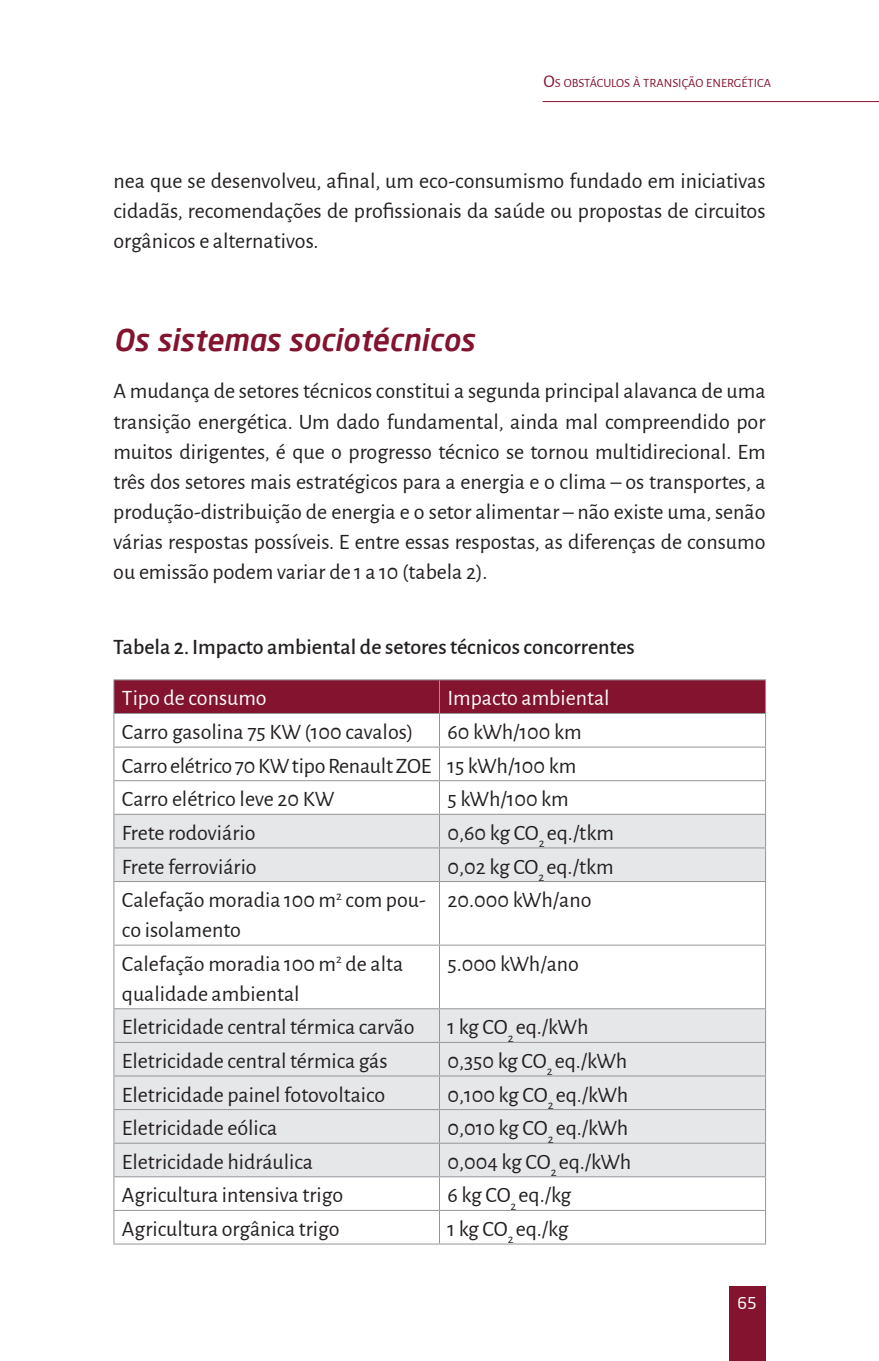
<style>
.page{position:relative;width:879px;height:1361px;background:#fff}
.page>*{position:absolute;margin:0;border:0;box-sizing:border-box;transform-origin:0 0}
.t1{font:italic 500 30px "Neo Sans";color:#83132e}
.t2{font:22px/30px "Alegreya Sans";color:#231f20}
.t3{font:500 22px "Alegreya Sans";color:#231f20}
.t4{font:22px "Alegreya Sans";color:#fff}
.t5{font:16px "Neo Sans";color:#fff}
.t6{font:12.6px "Alegreya Sans";color:#83132e}
.s1{font-size:18px}
</style>
<div class="page">
<div style="left:729px;top:1286px;width:36px;height:75px;background:#83132e"></div>
<hr style="left:542px;top:101px;width:337px;height:1px;background:#83132e">
<div style="left:114px;top:680px;width:651px;height:33px;background:#83132e"></div>
<svg style="left:114px;top:815px;width:651px;height:361px;fill:#e6e7e9"></svg>
<hr style="left:113px;top:679px;width:326px;height:1px;background:#939598">
<hr style="left:113px;top:680px;width:1px;height:33px;background:#939598">
<hr style="left:439px;top:679px;width:327px;height:1px;background:#939598">
<hr style="left:439px;top:680px;width:1px;height:33px;background:#939598">
<hr style="left:765px;top:680px;width:1px;height:33px;background:#939598">
<hr style="left:113px;top:713px;width:326px;height:1px;background:#939598">
<hr style="left:113px;top:714px;width:1px;height:32px;background:#939598">
<hr style="left:439px;top:713px;width:327px;height:1px;background:#939598">
<hr style="left:439px;top:714px;width:1px;height:32px;background:#939598">
<hr style="left:765px;top:714px;width:1px;height:32px;background:#939598">
<hr style="left:113px;top:746px;width:326px;height:1px;background:#939598">
<hr style="left:113px;top:747px;width:1px;height:33px;background:#939598">
<hr style="left:439px;top:746px;width:327px;height:1px;background:#939598">
<hr style="left:439px;top:747px;width:1px;height:33px;background:#939598">
<hr style="left:765px;top:747px;width:1px;height:33px;background:#939598">
<hr style="left:113px;top:780px;width:326px;height:1px;background:#939598">
<hr style="left:113px;top:781px;width:1px;height:33px;background:#939598">
<hr style="left:439px;top:780px;width:327px;height:1px;background:#939598">
<hr style="left:439px;top:781px;width:1px;height:33px;background:#939598">
<hr style="left:765px;top:781px;width:1px;height:33px;background:#939598">
<hr style="left:113px;top:814px;width:326px;height:1px;background:#939598">
<hr style="left:113px;top:815px;width:1px;height:32px;background:#939598">
<hr style="left:439px;top:814px;width:327px;height:1px;background:#939598">
<hr style="left:439px;top:815px;width:1px;height:32px;background:#939598">
<hr style="left:765px;top:815px;width:1px;height:32px;background:#939598">
<hr style="left:113px;top:847px;width:326px;height:1px;background:#939598">
<hr style="left:113px;top:848px;width:1px;height:33px;background:#939598">
<hr style="left:439px;top:847px;width:327px;height:1px;background:#939598">
<hr style="left:439px;top:848px;width:1px;height:33px;background:#939598">
<hr style="left:765px;top:848px;width:1px;height:33px;background:#939598">
<hr style="left:113px;top:881px;width:326px;height:1px;background:#939598">
<hr style="left:113px;top:882px;width:1px;height:62px;background:#939598">
<hr style="left:439px;top:881px;width:327px;height:1px;background:#939598">
<hr style="left:439px;top:882px;width:1px;height:62px;background:#939598">
<hr style="left:765px;top:882px;width:1px;height:62px;background:#939598">
<hr style="left:113px;top:944px;width:326px;height:1px;background:#939598">
<hr style="left:113px;top:945px;width:1px;height:63px;background:#939598">
<hr style="left:439px;top:944px;width:327px;height:1px;background:#939598">
<hr style="left:439px;top:945px;width:1px;height:63px;background:#939598">
<hr style="left:765px;top:945px;width:1px;height:63px;background:#939598">
<hr style="left:113px;top:1008px;width:326px;height:1px;background:#939598">
<hr style="left:113px;top:1009px;width:1px;height:33px;background:#939598">
<hr style="left:439px;top:1008px;width:327px;height:1px;background:#939598">
<hr style="left:439px;top:1009px;width:1px;height:33px;background:#939598">
<hr style="left:765px;top:1009px;width:1px;height:33px;background:#939598">
<hr style="left:113px;top:1042px;width:326px;height:1px;background:#939598">
<hr style="left:113px;top:1043px;width:1px;height:32px;background:#939598">
<hr style="left:439px;top:1042px;width:327px;height:1px;background:#939598">
<hr style="left:439px;top:1043px;width:1px;height:32px;background:#939598">
<hr style="left:765px;top:1043px;width:1px;height:32px;background:#939598">
<hr style="left:113px;top:1075px;width:326px;height:1px;background:#939598">
<hr style="left:113px;top:1076px;width:1px;height:33px;background:#939598">
<hr style="left:439px;top:1075px;width:327px;height:1px;background:#939598">
<hr style="left:439px;top:1076px;width:1px;height:33px;background:#939598">
<hr style="left:765px;top:1076px;width:1px;height:33px;background:#939598">
<hr style="left:113px;top:1109px;width:326px;height:1px;background:#939598">
<hr style="left:113px;top:1110px;width:1px;height:32px;background:#939598">
<hr style="left:439px;top:1109px;width:327px;height:1px;background:#939598">
<hr style="left:439px;top:1110px;width:1px;height:32px;background:#939598">
<hr style="left:765px;top:1110px;width:1px;height:32px;background:#939598">
<hr style="left:113px;top:1142px;width:326px;height:1px;background:#939598">
<hr style="left:113px;top:1143px;width:1px;height:33px;background:#939598">
<hr style="left:439px;top:1142px;width:327px;height:1px;background:#939598">
<hr style="left:439px;top:1143px;width:1px;height:33px;background:#939598">
<hr style="left:765px;top:1143px;width:1px;height:33px;background:#939598">
<hr style="left:113px;top:1176px;width:326px;height:1px;background:#939598">
<hr style="left:113px;top:1177px;width:1px;height:33px;background:#939598">
<hr style="left:439px;top:1176px;width:327px;height:1px;background:#939598">
<hr style="left:439px;top:1177px;width:1px;height:33px;background:#939598">
<hr style="left:765px;top:1177px;width:1px;height:33px;background:#939598">
<hr style="left:113px;top:1210px;width:326px;height:1px;background:#939598">
<hr style="left:113px;top:1211px;width:1px;height:32px;background:#939598">
<hr style="left:439px;top:1210px;width:327px;height:1px;background:#939598">
<hr style="left:439px;top:1211px;width:1px;height:32px;background:#939598">
<hr style="left:765px;top:1211px;width:1px;height:32px;background:#939598">
<hr style="left:113px;top:1243px;width:326px;height:1px;background:#939598">
<hr style="left:439px;top:1243px;width:327px;height:1px;background:#939598">
<p class="t6" style="left:543px;top:74px;width:229px"><span class="s1">O</span>S OBSTÁCULOS À TRANSIÇÃO ENERGÉTICA</p>
<p class="t2" style="left:113px;top:165px;width:653px;text-align:justify">nea que se desenvolveu, afinal, um eco-consumismo fundado em iniciativas cidadãs, recomendações de profissionais da saúde ou propostas de circuitos orgânicos e alternativos.</p>
<h1 class="t1" style="left:113px;top:321px;width:363px">Os sistemas sociotécnicos</h1>
<p class="t2" style="left:113px;top:375px;width:654px;text-align:justify">A mudança de setores técnicos constitui a segunda principal alavanca de uma transição energética. Um dado fundamental, ainda mal compreendido por muitos dirigentes, é que o progresso técnico se tornou multidirecional. Em três dos setores mais estratégicos para a energia e o clima – os transportes, a produção-distribuição de energia e o setor alimentar – não existe uma, senão várias respostas possíveis. E entre essas respostas, as diferenças de consumo ou emissão podem variar de 1 a 10 (tabela 2).</p>
<p class="t3" style="left:113px;top:632px;width:523px">Tabela 2. Impacto ambiental de setores técnicos concorrentes</p>
<p class="t4" style="left:122px;top:683px;width:146px">Tipo de consumo</p>
<p class="t4" style="left:447px;top:683px;width:164px">Impacto ambiental</p>
<p class="t2" style="left:122px;top:716px;width:293px">Carro gasolina 75 KW (100 cavalos)</p>
<p class="t2" style="left:122px;top:714px;width:461px;line-height:33.6px;text-indent:325px">60 kWh/100 km<br>Carro elétrico 70 KW tipo Renault ZOE 15 kWh/100 km<br>Carro elétrico leve 20 KW</p>
<p class="t2" style="left:447px;top:783px;width:123px">5 kWh/100 km</p>
<p class="t2" style="left:122px;top:817px;width:135px">Frete rodoviário</p>
<p class="t2" style="left:447px;top:817px;width:168px">0,60 kg CO<sub>2</sub> eq./tkm</p>
<p class="t2" style="left:122px;top:850px;width:136px">Frete ferroviário</p>
<p class="t2" style="left:447px;top:850px;width:168px">0,02 kg CO<sub>2</sub> eq./tkm</p>
<p class="t2" style="left:122px;top:884px;width:305px">Calefação moradia 100 m<sup>2</sup> com pou&shy;co isolamento</p>
<p class="t2" style="left:447px;top:884px;width:145px">20.000 kWh/ano</p>
<p class="t2" style="left:122px;top:947px;width:283px">Calefação moradia 100 m<sup>2</sup> de alta qualidade ambiental</p>
<p class="t2" style="left:447px;top:947px;width:133px">5.000 kWh/ano</p>
<p class="t2" style="left:122px;top:1011px;width:294px">Eletricidade central térmica carvão</p>
<p class="t2" style="left:447px;top:1011px;width:142px">1 kg CO<sub>2</sub> eq./kWh</p>
<p class="t2" style="left:122px;top:1045px;width:267px">Eletricidade central térmica gás</p>
<p class="t2" style="left:447px;top:1045px;width:181px">0,350 kg CO<sub>2</sub> eq./kWh</p>
<p class="t2" style="left:122px;top:1078px;width:265px">Eletricidade painel fotovoltaico</p>
<p class="t2" style="left:447px;top:1078px;width:182px">0,100 kg CO<sub>2</sub> eq./kWh</p>
<p class="t2" style="left:122px;top:1112px;width:157px">Eletricidade eólica</p>
<p class="t2" style="left:447px;top:1112px;width:182px">0,010 kg CO<sub>2</sub> eq./kWh</p>
<p class="t2" style="left:122px;top:1145px;width:192px">Eletricidade hidráulica</p>
<p class="t2" style="left:447px;top:1145px;width:185px">0,004 kg CO<sub>2</sub> eq./kWh</p>
<p class="t2" style="left:122px;top:1179px;width:223px">Agricultura intensiva trigo</p>
<p class="t2" style="left:447px;top:1179px;width:125px">6 kg CO<sub>2</sub> eq./kg</p>
<p class="t2" style="left:122px;top:1213px;width:219px">Agricultura orgânica trigo</p>
<p class="t2" style="left:447px;top:1213px;width:123px">1 kg CO<sub>2</sub> eq./kg</p>
<p class="t5" style="left:737px;top:1293px;width:21px">65</p>
</div>
